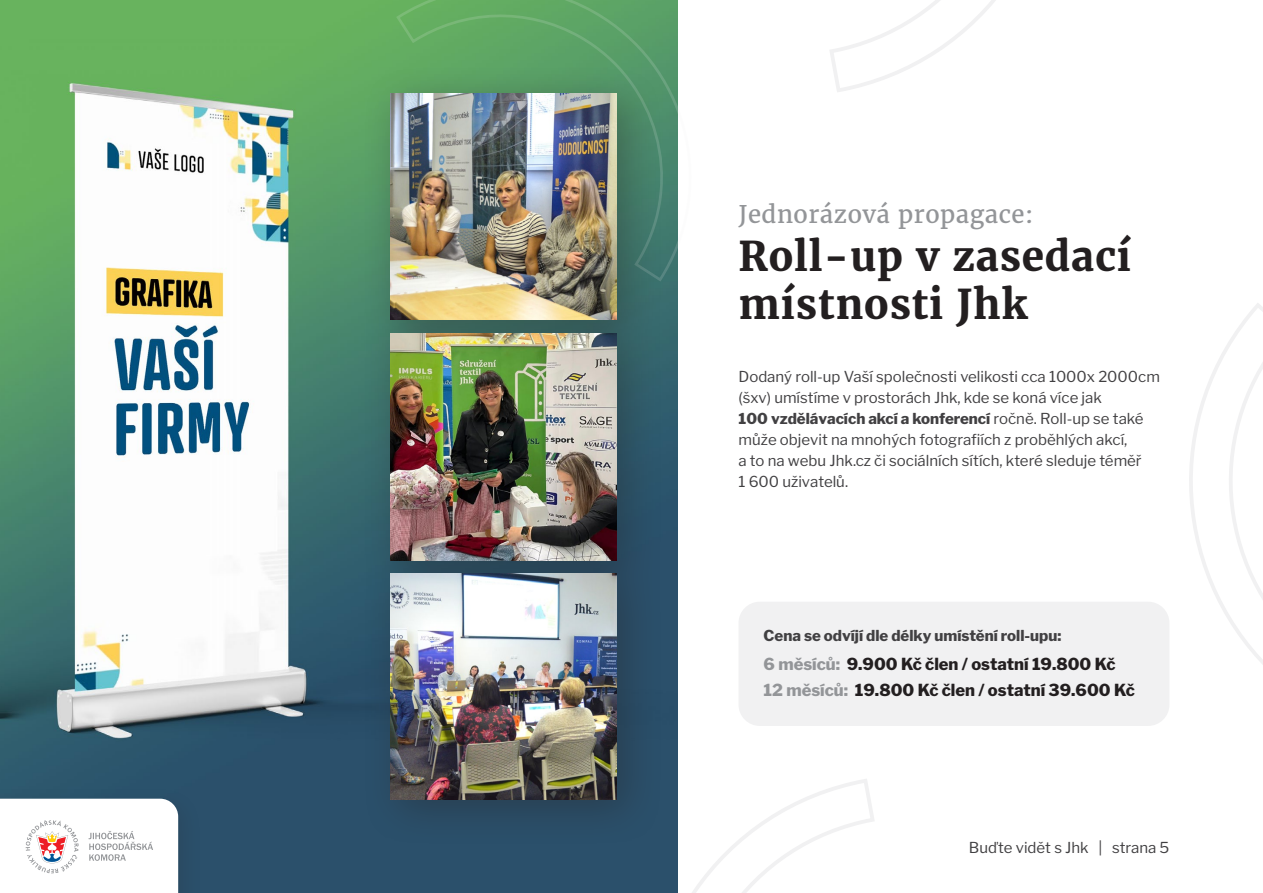
<style>
.page{position:relative;width:1263px;height:893px;background:#fff}
.page>*{position:absolute;margin:0;border:0;box-sizing:border-box;transform-origin:0 0}
.hlavicka_seda{font:700 40.5px/48px "Merriweather";letter-spacing:.02em;color:#231f20}
.hlavicka_seda-2{font:24px "Merriweather";letter-spacing:.02em;color:#939598}
.hodnoty-tucne{font:800 16.5px "Libre Franklin";color:#231f20}
.Bezny_text{font:15px/21px "Libre Franklin";color:#414042}
.Bezny_text-2{font:800 15px "Libre Franklin";color:#414042}
.s1{font-weight:800}
.s2{color:#939598}
</style>
<div class="page">
<svg style="left:830px;top:0;width:166px;height:92px"></svg>
<svg style="left:677px;top:739px;width:197px;height:154px"></svg>
<svg style="left:1159px;top:303px;width:104px;height:414px"></svg>
<img style="left:0;top:0;width:677px;height:893px">
<div style="left:738px;top:602px;width:431px;height:124px;background:#f1f1f2;border-radius:21px"></div>
<svg style="left:394px;top:0;width:284px;height:284px;background:#5ba166"></svg>
<div style="left:361px;top:65px;width:303px;height:782px;background:#231f20;opacity:.36"></div>
<img style="left:390px;top:334px;width:227px;height:226px">
<img style="left:390px;top:94px;width:227px;height:226px">
<img style="left:390px;top:573px;width:227px;height:226px">
<div style="left:0;top:786px;width:203px;height:107px;background:#2a506a"></div>
<svg style="left:0;top:799px;width:178px;height:94px;background:#f8f6f6"></svg>
<p class="hlavicka_seda-2" style="left:738px;top:198px;width:296px">Jednorázová propagace:</p>
<p class="hlavicka_seda" style="left:738px;top:232px;width:394px">Roll-up v zasedací místnosti Jhk</p>
<p class="Bezny_text" style="left:738px;top:366px;width:423px">Dodaný roll-up Vaší společnosti velikosti cca 1000x 2000cm (šxv) umístíme v prostorách Jhk, kde se koná více jak<br><span class="s1">100 vzdělávacích akcí a konferencí</span> ročně. Roll-up se také může objevit na mnohých fotografiích z proběhlých akcí,<br>a to na webu Jhk.cz či sociálních sítích, které sleduje téměř<br>1 600 uživatelů.</p>
<p class="Bezny_text-2" style="left:764px;top:626px;width:299px">Cena se odvíjí dle délky umístění roll-upu:</p>
<p class="hodnoty-tucne" style="left:764px;top:654px;width:353px"><span class="s2">6 měsíců:</span> 9.900 Kč člen / ostatní 19.800 Kč</p>
<p class="hodnoty-tucne" style="left:764px;top:680px;width:373px"><span class="s2">12 měsíců:</span> 19.800 Kč člen / ostatní 39.600 Kč</p>
<p class="Bezny_text" style="left:969px;top:837px;width:202px">Buďte vidět s Jhk | strana 5</p>
</div>
